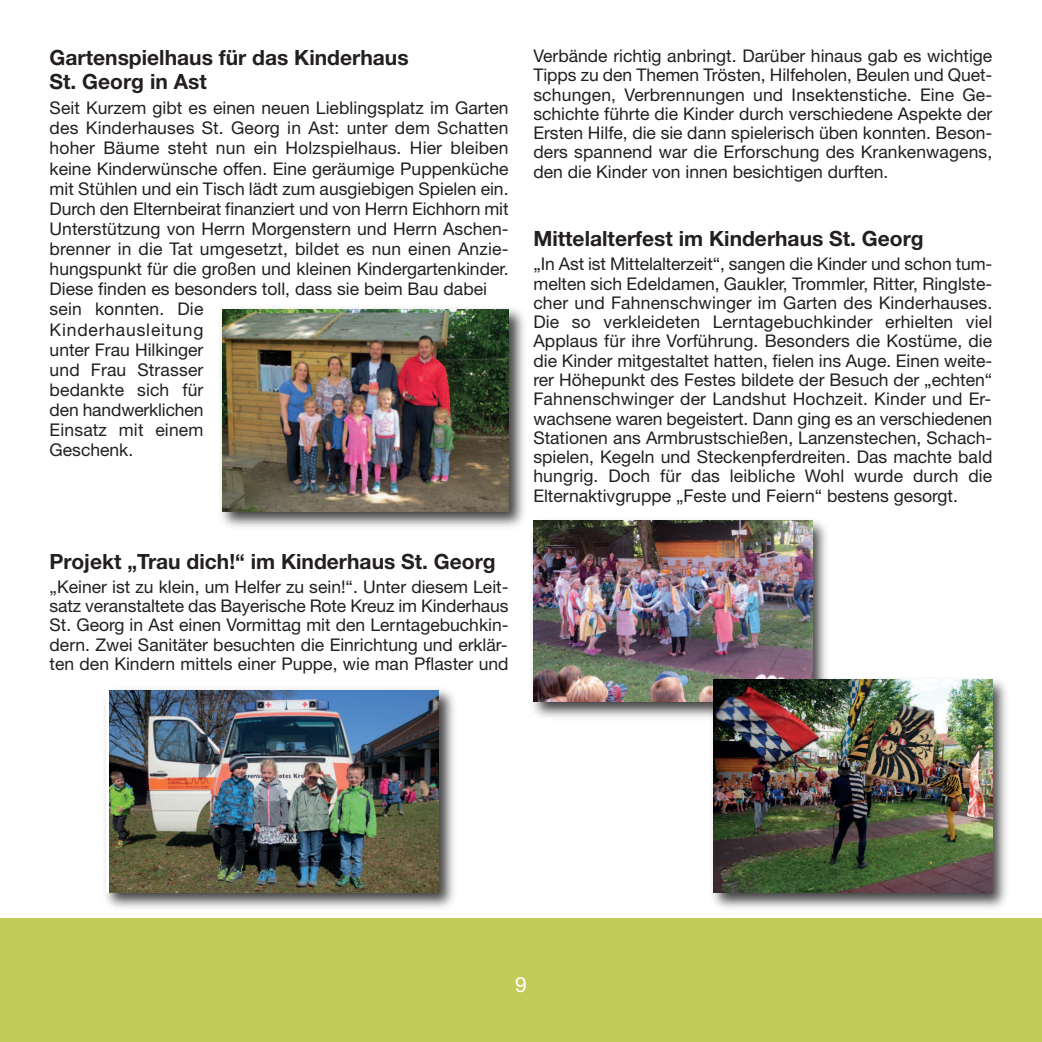
<style>
.page{position:relative;width:1042px;height:1042px;background:#fff}
.page>*{position:absolute;margin:0;border:0;box-sizing:border-box;transform-origin:0 0}
.t1{font:700 21px/24.5px "Helvetica Neue";color:#231f20}
.t2{font:21px "Helvetica Neue";color:#fff}
.t3{font:17.5px/19.2px "Helvetica Neue";color:#231f20;text-align:justify}
</style>
<div class="page">
<div style="left:0;top:918px;width:1042px;height:124px;background:#c1cb57"></div>
<img style="left:221px;top:308px;width:303px;height:219px">
<img style="left:222px;top:309px;width:286px;height:202px">
<img style="left:532px;top:520px;width:295px;height:198px">
<img style="left:533px;top:520px;width:279px;height:181px">
<img style="left:705px;top:672px;width:302px;height:236px">
<img style="left:714px;top:680px;width:278px;height:212px">
<img style="left:105px;top:689px;width:349px;height:219px">
<img style="left:109px;top:690px;width:330px;height:202px">
<p class="t1" style="left:50px;top:47px;width:360px">Gartenspielhaus für das Kinderhaus<br>St. Georg in Ast</p>
<p class="t3" style="left:50px;top:100px;width:460px;line-height:20.1px;text-align:left">Seit Kurzem gibt es einen neuen Lieblingsplatz im Garten des Kinderhauses St. Georg in Ast: unter dem Schatten hoher Bäume steht nun ein Holzspielhaus. Hier bleiben keine Kinderwünsche offen. Eine geräumige Puppenküche mit Stühlen und ein Tisch lädt zum ausgiebigen Spielen ein.<br>Durch den Elternbeirat finanziert und von Herrn Eichhorn mit Unterstützung von Herrn Morgenstern und Herrn Aschen&shy;brenner in die Tat umgesetzt, bildet es nun einen Anzie&shy;hungspunkt für die großen und kleinen Kindergartenkinder.<br>Diese finden es besonders toll, dass sie beim Bau dabei sein konnten. Die<br>Kinderhausleitung<br>unter Frau Hilkinger<br>und Frau Strasser<br>bedankte sich für<br>den handwerklichen<br>Einsatz mit einem<br>Geschenk.</p>
<p class="t1" style="left:50px;top:551px;width:448px">Projekt „Trau dich!“ im Kinderhaus St. Georg</p>
<p class="t3" style="left:50px;top:579px;width:460px">„Keiner ist zu klein, um Helfer zu sein!“. Unter diesem Leit&shy;satz veranstaltete das Bayerische Rote Kreuz im Kinderhaus St. Georg in Ast einen Vormittag mit den Lerntagebuchkin&shy;dern. Zwei Sanitäter besuchten die Einrichtung und erklär&shy;ten den Kindern mittels einer Puppe, wie man Pflaster und</p>
<p class="t3" style="left:533px;top:48px;width:460px">Verbände richtig anbringt. Darüber hinaus gab es wichtige Tipps zu den Themen Trösten, Hilfeholen, Beulen und Quet&shy;schungen, Verbrennungen und Insektenstiche. Eine Ge&shy;schichte führte die Kinder durch verschiedene Aspekte der Ersten Hilfe, die sie dann spielerisch üben konnten. Beson&shy;ders spannend war die Erforschung des Krankenwagens, den die Kinder von innen besichtigen durften.</p>
<p class="t1" style="left:533px;top:228px;width:392px">Mittelalterfest im Kinderhaus St. Georg</p>
<p class="t3" style="left:533px;top:256px;width:460px">„In Ast ist Mittelalterzeit“, sangen die Kinder und schon tum&shy;melten sich Edeldamen, Gaukler, Trommler, Ritter, Ringlste&shy;cher und Fahnenschwinger im Garten des Kinderhauses.<br>Die so verkleideten Lerntagebuchkinder erhielten viel Applaus für ihre Vorführung. Besonders die Kostüme, die die Kinder mitgestaltet hatten, fielen ins Auge. Einen weite&shy;rer Höhepunkt des Festes bildete der Besuch der „echten“ Fahnenschwinger der Landshut Hochzeit. Kinder und Er&shy;wachsene waren begeistert. Dann ging es an verschiedenen Stationen ans Armbrustschießen, Lanzenstechen, Schach&shy;spielen, Kegeln und Steckenpferdreiten. Das machte bald hungrig. Doch für das leibliche Wohl wurde durch die Elternaktivgruppe „Feste und Feiern“ bestens gesorgt.</p>
<p class="t2" style="left:515px;top:977px;width:13px">9</p>
</div>
